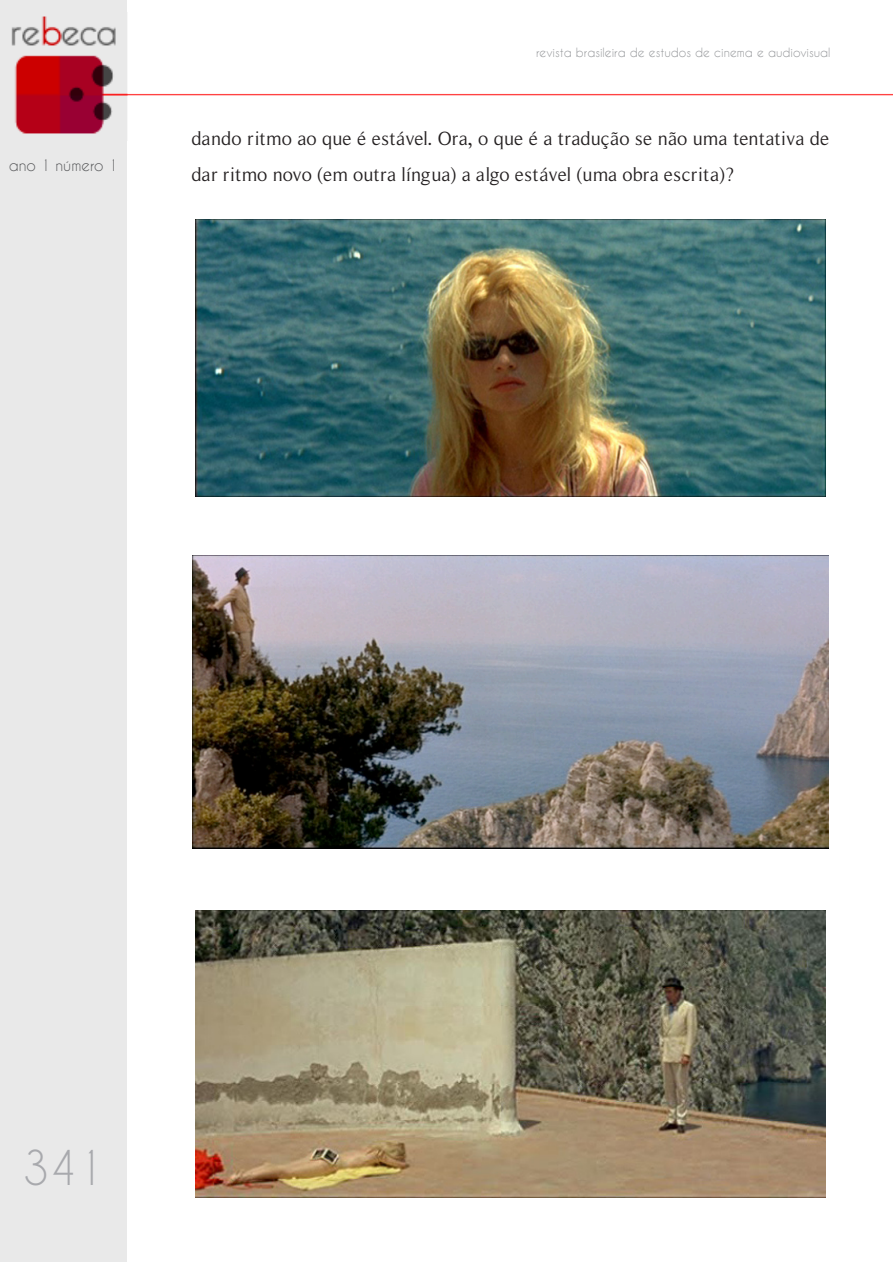
<style>
.page{position:relative;width:893px;height:1263px;background:#fff}
.page>*{position:absolute;margin:0;border:0;box-sizing:border-box;transform-origin:0 0}
.t1{font:45px "Caviar Dreams";color:#a8a9ad}
.t2{font:19.5px/36px "Roman Serif";color:#231f20}
.t3{font:15px "Caviar Dreams";color:#57585a}
.t4{font:12px "Caviar Dreams";color:#939598}
</style>
<div class="page">
<div style="left:1px;top:1px;width:126px;height:1261px;background:#e9e9e9"></div>
<img style="left:0;top:13px;width:892px;height:127px">
<img style="left:195px;top:220px;width:630px;height:276px">
<img style="left:192px;top:555px;width:636px;height:294px">
<img style="left:195px;top:910px;width:630px;height:287px">
<p class="t3" style="left:9px;top:157px;width:111px">ano 1 número 1</p>
<p class="t4" style="left:536px;top:46px;width:296px">revista brasileira de estudos de cinema e audiovisual</p>
<p class="t2" style="left:191px;top:121px;width:639px">dando ritmo ao que é estável. Ora, o que é a tradução se não uma tentativa de dar ritmo novo (em outra língua) a algo estável (uma obra escrita)?</p>
<h1 class="t1" style="left:22px;top:1143px;width:84px">341</h1>
</div>
